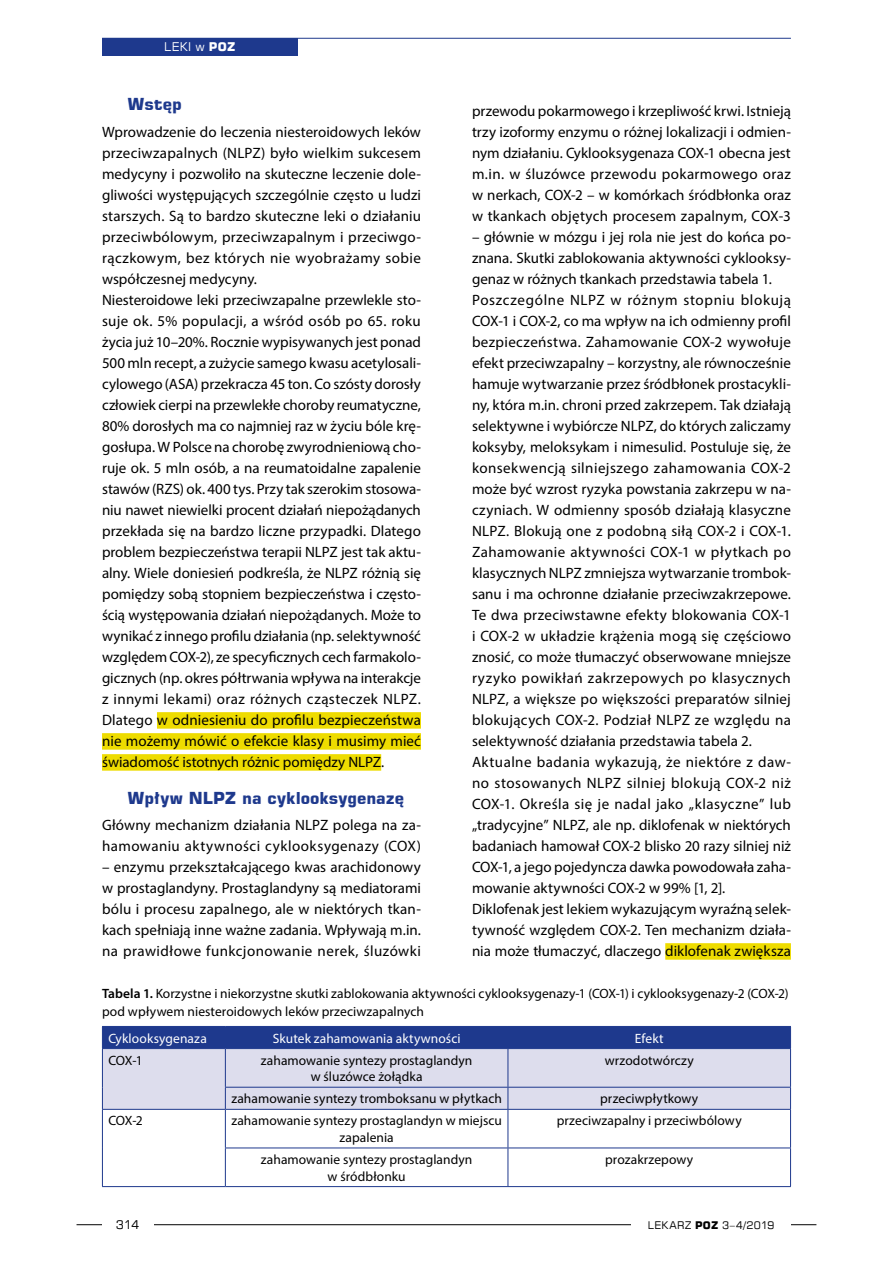
<style>
.page{position:relative;width:893px;height:1263px;background:#fff}
.page>*{position:absolute;margin:0;border:0;box-sizing:border-box;transform-origin:0 0}
.t1{font:700 16.5px "Square 721 EU";letter-spacing:.005em;color:#1e398d}
.t2{font:15px/21px "Myriad Pro";letter-spacing:.005em;color:#000}
.t3{font:13.5px/16.5px "Myriad Pro";letter-spacing:.005em;color:#000;text-align:center}
.t4{font:13.5px "Myriad Pro";letter-spacing:.005em;color:#fff}
.t5{font:12px "Square 721 EU";color:#fff}
.t6{font:12px "Square 721 EU";color:#000}
.t7{font:10.5px "Square 721 EU";letter-spacing:.03em;color:#000}
.s1{font-weight:700}
.s2{font-weight:600}
</style>
<div class="page">
<hr style="left:102px;top:38px;width:689px;height:1px;background:#1e398d">
<div style="left:102px;top:38px;width:196px;height:17px;background:#1e398d"></div>
<hr style="left:77px;top:1224px;width:739px;height:1px;background:#000">
<div style="left:102px;top:1216px;width:51px;height:17px;background:#fff"></div>
<div style="left:631px;top:1216px;width:160px;height:17px;background:#fff"></div>
<div style="left:157px;top:712px;width:264px;height:17px;background:#eedc00"></div>
<div style="left:102px;top:733px;width:319px;height:17px;background:#eedc00"></div>
<div style="left:102px;top:754px;width:279px;height:17px;background:#eedc00"></div>
<div style="left:665px;top:943px;width:126px;height:17px;background:#eedc00"></div>
<hr style="left:225px;top:1110px;width:1px;height:37px;background:#1e398d">
<hr style="left:508px;top:1110px;width:1px;height:37px;background:#1e398d">
<hr style="left:225px;top:1147px;width:283px;height:1px;background:#1e398d">
<hr style="left:225px;top:1148px;width:1px;height:38px;background:#1e398d">
<hr style="left:508px;top:1147px;width:283px;height:1px;background:#1e398d">
<hr style="left:508px;top:1148px;width:1px;height:38px;background:#1e398d">
<hr style="left:102px;top:1110px;width:1px;height:38px;background:#1e398d">
<hr style="left:790px;top:1110px;width:1px;height:37px;background:#1e398d">
<hr style="left:102px;top:1148px;width:1px;height:38px;background:#1e398d">
<hr style="left:790px;top:1148px;width:1px;height:38px;background:#1e398d">
<hr style="left:102px;top:1186px;width:123px;height:1px;background:#1e398d">
<hr style="left:225px;top:1186px;width:283px;height:1px;background:#1e398d">
<hr style="left:508px;top:1186px;width:283px;height:1px;background:#1e398d">
<svg style="left:102px;top:1026px;width:689px;height:83px;background:#a5acd0"></svg>
<hr style="left:102px;top:1109px;width:123px;height:1px;background:#1e398d">
<hr style="left:225px;top:1109px;width:283px;height:1px;background:#1e398d">
<hr style="left:508px;top:1109px;width:283px;height:1px;background:#1e398d">
<p class="t5" style="left:164px;top:39px;width:73px">LEKI W <span class="s1">POZ</span></p>
<p class="t1" style="left:128px;top:94px;width:56px">Wstęp</p>
<p class="t2" style="left:102px;top:121px;width:320px">Wprowadzenie do leczenia niesteroidowych leków przeciwzapalnych (NLPZ) było wielkim sukcesem medycyny i pozwoliło na skuteczne leczenie dole&shy;gliwości występujących szczególnie często u ludzi starszych. Są to bardzo skuteczne leki o działaniu przeciwbólowym, przeciwzapalnym i przeciwgo&shy;rączkowym, bez których nie wyobrażamy sobie współczesnej medycyny.<br>Niesteroidowe leki przeciwzapalne przewlekle sto&shy;suje ok. 5% populacji, a wśród osób po 65. roku życia już 10–20%. Rocznie wypisywanych jest ponad 500 mln recept, a zużycie samego kwasu acetylosali&shy;cylowego (ASA) przekracza 45 ton. Co szósty dorosły człowiek cierpi na przewlekłe choroby reumatyczne, 80% dorosłych ma co najmniej raz w życiu bóle krę&shy;gosłupa. W Polsce na chorobę zwyrodnieniową cho&shy;ruje ok. 5 mln osób, a na reumatoidalne zapalenie stawów (RZS) ok. 400 tys. Przy tak szerokim stosowa&shy;niu nawet niewielki procent działań niepożądanych przekłada się na bardzo liczne przypadki. Dlatego problem bezpieczeństwa terapii NLPZ jest tak aktu&shy;alny. Wiele doniesień podkreśla, że NLPZ różnią się pomiędzy sobą stopniem bezpieczeństwa i często&shy;ścią występowania działań niepożądanych. Może to wynikać z innego profilu działania (np. selektywność względem COX-2), ze specyficznych cech farmakolo&shy;gicznych (np. okres półtrwania wpływa na interakcje z innymi lekami) oraz różnych cząsteczek NLPZ.<br>Dlatego w odniesieniu do profilu bezpieczeństwa nie możemy mówić o efekcie klasy i musimy mieć świadomość istotnych różnic pomiędzy NLPZ.</p>
<p class="t1" style="left:128px;top:788px;width:278px">Wpływ NLPZ na cyklooksygenazę</p>
<p class="t2" style="left:102px;top:814px;width:320px">Główny mechanizm działania NLPZ polega na za&shy;hamowaniu aktywności cyklooksygenazy (COX)</p>
<p class="t2" style="left:102px;top:856px;width:320px;text-align:justify">– enzymu przekształcającego kwas arachidonowy w prostaglandyny. Prostaglandyny są mediatorami bólu i procesu zapalnego, ale w niektórych tkan&shy;kach spełniają inne ważne zadania. Wpływają m.in. na prawidłowe funkcjonowanie nerek, śluzówki</p>
<p class="t2" style="left:472px;top:100px;width:320px;text-align:justify">przewodu pokarmowego i krzepliwość krwi. Istnieją trzy izoformy enzymu o różnej lokalizacji i odmien&shy;nym działaniu. Cyklooksygenaza COX-1 obecna jest m.in. w śluzówce przewodu pokarmowego oraz w nerkach, COX-2 – w komórkach śródbłonka oraz w tkankach objętych procesem zapalnym, COX-3</p>
<p class="t2" style="left:472px;top:226px;width:320px">– głównie w mózgu i jej rola nie jest do końca po&shy;znana. Skutki zablokowania aktywności cyklooksy&shy;genaz w różnych tkankach przedstawia tabela 1.<br>Poszczególne NLPZ w różnym stopniu blokują COX-1 i COX-2, co ma wpływ na ich odmienny profil bezpieczeństwa. Zahamowanie COX-2 wywołuje efekt przeciwzapalny – korzystny, ale równocześnie hamuje wytwarzanie przez śródbłonek prostacykli&shy;ny, która m.in. chroni przed zakrzepem. Tak działają selektywne i wybiórcze NLPZ, do których zaliczamy koksyby, meloksykam i nimesulid. Postuluje się, że konsekwencją silniejszego zahamowania COX-2 może być wzrost ryzyka powstania zakrzepu w na&shy;czyniach. W odmienny sposób działają klasyczne NLPZ. Blokują one z podobną siłą COX-2 i COX-1.<br>Zahamowanie aktywności COX-1 w płytkach po klasycznych NLPZ zmniejsza wytwarzanie trombok&shy;sanu i ma ochronne działanie przeciwzakrzepowe.<br>Te dwa przeciwstawne efekty blokowania COX-1 i COX-2 w układzie krążenia mogą się częściowo znosić, co może tłumaczyć obserwowane mniejsze ryzyko powikłań zakrzepowych po klasycznych NLPZ, a większe po większości preparatów silniej blokujących COX-2. Podział NLPZ ze względu na selektywność działania przedstawia tabela 2.<br>Aktualne badania wykazują, że niektóre z daw&shy;no stosowanych NLPZ silniej blokują COX-2 niż COX-1. Określa się je nadal jako „klasyczne” lub „tradycyjne” NLPZ, ale np. diklofenak w niektórych badaniach hamował COX-2 blisko 20 razy silniej niż COX-1, a jego pojedyncza dawka powodowała zaha&shy;mowanie aktywności COX-2 w 99% [1, 2].<br>Diklofenak jest lekiem wykazującym wyraźną selek&shy;tywność względem COX-2. Ten mechanizm działa&shy;nia może tłumaczyć, dlaczego diklofenak zwiększa</p>
<p class="t3" style="left:102px;top:984px;width:688px;line-height:18px;text-align:left"><span class="s2">Tabela 1.</span> Korzystne i niekorzystne skutki zablokowania aktywności cyklooksygenazy-1 (COX-1) i cyklooksygenazy-2 (COX-2) pod wpływem niesteroidowych leków przeciwzapalnych</p>
<p class="t4" style="left:108px;top:1030px;width:100px">Cyklooksygenaza</p>
<p class="t4" style="left:273px;top:1030px;width:189px">Skutek zahamowania aktywności</p>
<p class="t4" style="left:635px;top:1030px;width:30px">Efekt</p>
<p class="t3" style="left:108px;top:1052px;width:36px">COX-1</p>
<p class="t3" style="left:261px;top:1052px;width:213px">zahamowanie syntezy prostaglandyn w śluzówce żołądka</p>
<p class="t3" style="left:605px;top:1052px;width:90px">wrzodotwórczy</p>
<p class="t3" style="left:231px;top:1090px;width:272px">zahamowanie syntezy tromboksanu w płytkach</p>
<p class="t3" style="left:600px;top:1090px;width:100px">przeciwpłytkowy</p>
<p class="t3" style="left:108px;top:1112px;width:36px">COX-2</p>
<p class="t3" style="left:231px;top:1112px;width:272px">zahamowanie syntezy prostaglandyn w miejscu zapalenia</p>
<p class="t3" style="left:557px;top:1112px;width:186px">przeciwzapalny i przeciwbólowy</p>
<p class="t3" style="left:261px;top:1151px;width:213px">zahamowanie syntezy prostaglandyn w śródbłonku</p>
<p class="t3" style="left:605px;top:1151px;width:90px">prozakrzepowy</p>
<p class="t6" style="left:116px;top:1217px;width:25px">314</p>
<p class="t7" style="left:648px;top:1218px;width:128px">LEKARZ <span class="s1">POZ</span> 3–4/2019</p>
</div>
